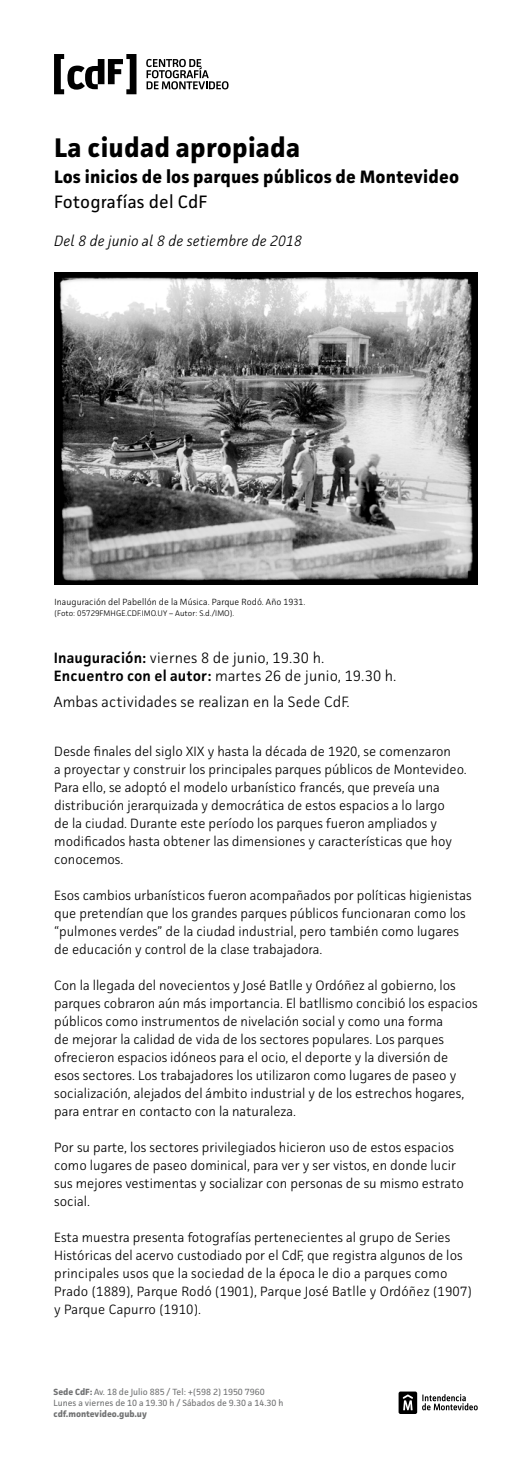
<style>
.page{position:relative;width:532px;height:1463px;background:#fff}
.page>*{position:absolute;margin:0;border:0;box-sizing:border-box;transform-origin:0 0}
.t1{font:700 27px "Facit";letter-spacing:.01em;color:#000}
.t2{font:700 18px "Facit";letter-spacing:.01em;color:#000}
.t3{font:18px "Facit";letter-spacing:.01em;color:#000}
.t4{font:300 15px/18px "Facit";letter-spacing:.01em;color:#000}
.t5{font:italic 300 15px "Facit";letter-spacing:.01em;color:#000}
.t6{font:300 13.5px/18px "Facit";color:#000}
.t7{font:9px/10.8px "Facit";color:#707172}
.t8{font:300 9px "Facit";letter-spacing:.01em;color:#000}
.t9{font:700 9px "Facit";color:#707172}
.t10{font:300 8.1px "Facit";letter-spacing:.01em;color:#000}
.s1{font-weight:600}
.s2{font-weight:700}
</style>
<div class="page">
<svg style="left:54px;top:54px;width:82px;height:40px"></svg>
<svg style="left:146px;top:59px;width:82px;height:30px"></svg>
<img style="left:54px;top:273px;width:423px;height:311px">
<svg style="left:398px;top:1391px;width:79px;height:23px"></svg>
<h1 class="t1" style="left:54px;top:131px;width:247px">La ciudad apropiada</h1>
<h2 class="t2" style="left:54px;top:165px;width:406px">Los inicios de los parques públicos de Montevideo</h2>
<h2 class="t3" style="left:54px;top:191px;width:155px">Fotografías del CdF</h2>
<p class="t5" style="left:54px;top:232px;width:249px">Del 8 de junio al 8 de setiembre de 2018</p>
<p class="t8" style="left:54px;top:597px;width:252px">Inauguración del Pabellón de la Música. Parque Rodó. Año 1931.</p>
<p class="t10" style="left:54px;top:608px;width:181px">(Foto: 05729FMHGE.CDF.IMO.UY – Autor: S.d./IMO).</p>
<p class="t4" style="left:54px;top:648px;width:344px"><span class="s1">Inauguración:</span> viernes 8 de junio, 19.30 h.<br><span class="s1">Encuentro con el autor:</span> martes 26 de junio, 19.30 h.</p>
<p class="t4" style="left:54px;top:693px;width:297px">Ambas actividades se realizan en la Sede CdF.</p>
<p class="t6" style="left:54px;top:742px;width:414px">Desde finales del siglo XIX y hasta la década de 1920, se comenzaron<br>a proyectar y construir los principales parques públicos de Montevideo.<br>Para ello, se adoptó el modelo urbanístico francés, que preveía una distribución jerarquizada y democrática de estos espacios a lo largo<br>de la ciudad. Durante este período los parques fueron ampliados y modificados hasta obtener las dimensiones y características que hoy conocemos.</p>
<p class="t6" style="left:54px;top:886px;width:419px">Esos cambios urbanísticos fueron acompañados por políticas higienistas que pretendían que los grandes parques públicos funcionaran como los “pulmones verdes” de la ciudad industrial, pero también como lugares de educación y control de la clase trabajadora.</p>
<p class="t6" style="left:54px;top:976px;width:425px">Con la llegada del novecientos y José Batlle y Ordóñez al gobierno, los parques cobraron aún más importancia. El batllismo concibió los espacios públicos como instrumentos de nivelación social y como una forma<br>de mejorar la calidad de vida de los sectores populares. Los parques ofrecieron espacios idóneos para el ocio, el deporte y la diversión de<br>esos sectores. Los trabajadores los utilizaron como lugares de paseo y socialización, alejados del ámbito industrial y de los estrechos hogares, para entrar en contacto con la naturaleza.</p>
<p class="t6" style="left:54px;top:1138px;width:411px">Por su parte, los sectores privilegiados hicieron uso de estos espacios como lugares de paseo dominical, para ver y ser vistos, en donde lucir sus mejores vestimentas y socializar con personas de su mismo estrato social.</p>
<p class="t6" style="left:54px;top:1228px;width:419px">Esta muestra presenta fotografías pertenecientes al grupo de Series Históricas del acervo custodiado por el CdF, que registra algunos de los principales usos que la sociedad de la época le dio a parques como Prado (1889), Parque Rodó (1901), Parque José Batlle y Ordóñez (1907) y Parque Capurro (1910).</p>
<p class="t7" style="left:54px;top:1386px;width:231px"><span class="s2">Sede CdF:</span> Av. 18 de Julio 885 / Tel: +(598 2) 1950 7960<br>Lunes a viernes de 10 a 19.30 h / Sábados de 9.30 a 14.30 h</p>
<p class="t9" style="left:54px;top:1408px;width:95px">cdf.montevideo.gub.uy</p>
</div>
